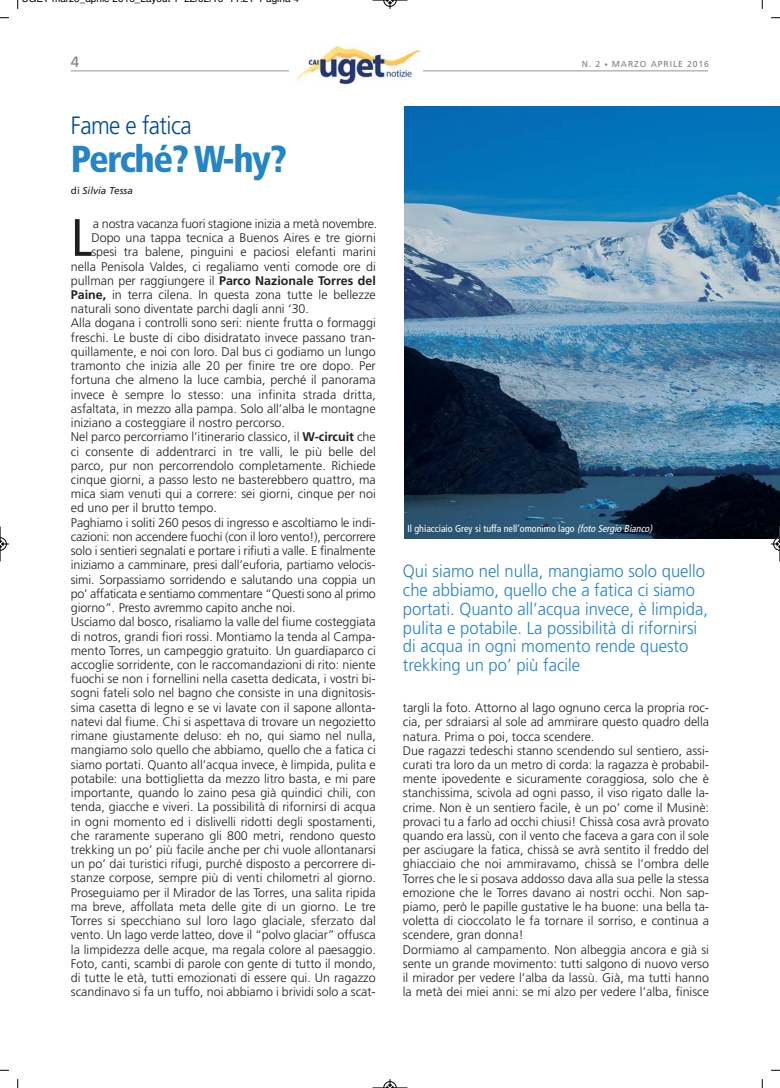
<style>
.page{position:relative;width:780px;height:1088px;background:#fff}
.page>*{position:absolute;margin:0;border:0;box-sizing:border-box;transform-origin:0 0}
.t1{font:condensed 52.62px "Frutiger LT Std";color:#231f20}
.t2{font:900 condensed 37.5px "Frutiger LT Std";letter-spacing:-.04em;color:#2484c6}
.t3{font:300 25px "Frutiger LT Std";letter-spacing:-.025em;color:#004a8f;scale:.9 1}
.t4{font:300 17.5px/18.8px "Frutiger LT Std";color:#2484c6;scale:.95 1}
.t5{font:15px "Frutiger LT Std";color:#808285}
.t6{font:300 12.5px/14.2px "Frutiger LT Std";color:#231f20}
.t7{font:300 12.5px "Frutiger LT Std";letter-spacing:-.025em;color:#231f20}
.t8{font:condensed 10px "Frutiger LT Std";color:#fff}
.t9{font:italic 10px "Frutiger LT Std";color:#231f20}
.t10{font:10px "Helvetica";color:#000}
.t11{font:8.62px "Frutiger LT Std";letter-spacing:.1em;color:#808285}
.s1{font-size:6.88px}
.s2{font-style:normal}
.s3{font-weight:700}
.s4{font-style:italic}
</style>
<div class="page">
<hr style="left:71px;top:71px;width:637px;height:1px;background:#939598">
<div style="left:289px;top:36px;width:134px;height:48px;background:#fff"></div>
<img style="left:296px;top:45px;width:125px;height:39px">
<img style="left:404px;top:106px;width:376px;height:433px">
<svg style="left:17px;top:0;width:2px;height:9px"></svg>
<svg style="left:0;top:17px;width:9px;height:2px"></svg>
<svg style="left:761px;top:0;width:2px;height:9px"></svg>
<svg style="left:771px;top:17px;width:9px;height:2px"></svg>
<svg style="left:17px;top:1079px;width:2px;height:9px"></svg>
<svg style="left:761px;top:1079px;width:2px;height:9px"></svg>
<hr style="left:372px;top:0;width:35px;height:1px;background:#000">
<svg style="left:383px;top:0;width:13px;height:9px"></svg>
<hr style="left:372px;top:1087px;width:35px;height:1px;background:#000">
<svg style="left:383px;top:1079px;width:13px;height:9px"></svg>
<hr style="left:0;top:526px;width:1px;height:35px;background:#000">
<svg style="left:0;top:537px;width:9px;height:14px"></svg>
<hr style="left:779px;top:526px;width:1px;height:35px;background:#000">
<svg style="left:771px;top:537px;width:9px;height:14px"></svg>
<p class="t10" style="left:80px;top:-5px;width:18px">_ p</p>
<p class="t10" style="left:135px;top:-5px;width:23px">_ y</p>
<p class="t10" style="left:272px;top:-5px;width:7px">g</p>
<p class="t5" style="left:71px;top:53px;width:10px">4</p>
<p class="t11" style="left:581px;top:59px;width:129px">N. 2 <span class="s1">•</span> MARZO APRILE 2016</p>
<h3 class="t3" style="left:71px;top:116px;width:136px">Fame e fatica</h3>
<h2 class="t2" style="left:71px;top:137px;width:217px">Perché? W-hy?</h2>
<p class="t9" style="left:71px;top:186px;width:64px"><span class="s2">di</span> Silvia Tessa</p>
<h1 class="t1" style="left:71px;top:216px;width:23px">L</h1>
<p class="t6" style="left:93px;top:217px;width:286px">a nostra vacanza fuori stagione inizia a metà novembre.</p>
<p class="t6" style="left:91px;top:232px;width:286px">Dopo una tappa tecnica a Buenos Aires e tre giorni</p>
<p class="t6" style="left:91px;top:246px;width:286px">spesi tra balene, pinguini e paciosi elefanti marini</p>
<p class="t6" style="left:71px;top:260px;width:306px">nella Penisola Valdes, ci regaliamo venti comode ore di</p>
<p class="t6" style="left:71px;top:274px;width:306px">pullman per raggiungere il <span class="s3">Parco Nazionale Torres del</span></p>
<p class="t6" style="left:71px;top:288px;width:306px"><span class="s3">Paine,</span> in terra cilena. In questa zona tutte le bellezze</p>
<p class="t6" style="left:71px;top:303px;width:240px">naturali sono diventate parchi dagli anni ‘30.</p>
<p class="t6" style="left:71px;top:317px;width:306px">Alla dogana i controlli sono seri: niente frutta o formaggi</p>
<p class="t6" style="left:71px;top:331px;width:306px">freschi. Le buste di cibo disidratato invece passano tran-</p>
<p class="t6" style="left:71px;top:345px;width:306px">quillamente, e noi con loro. Dal bus ci godiamo un lungo</p>
<p class="t6" style="left:71px;top:360px;width:306px">tramonto che inizia alle 20 per finire tre ore dopo. Per</p>
<p class="t6" style="left:71px;top:374px;width:306px">fortuna che almeno la luce cambia, perché il panorama</p>
<p class="t6" style="left:71px;top:388px;width:306px">invece è sempre lo stesso: una infinita strada dritta,</p>
<p class="t6" style="left:71px;top:402px;width:306px">asfaltata, in mezzo alla pampa. Solo all’alba le montagne</p>
<p class="t6" style="left:71px;top:417px;width:215px">iniziano a costeggiare il nostro percorso.</p>
<p class="t6" style="left:71px;top:431px;width:306px">Nel parco percorriamo l’itinerario classico, il <span class="s3">W-circuit</span> che</p>
<p class="t6" style="left:71px;top:445px;width:306px">ci consente di addentrarci in tre valli, le più belle del</p>
<p class="t6" style="left:71px;top:459px;width:306px">parco, pur non percorrendolo completamente. Richiede</p>
<p class="t6" style="left:71px;top:473px;width:306px">cinque giorni, a passo lesto ne basterebbero quattro, ma</p>
<p class="t6" style="left:71px;top:488px;width:306px">mica siam venuti qui a correre: sei giorni, cinque per noi</p>
<p class="t6" style="left:71px;top:502px;width:147px">ed uno per il brutto tempo.</p>
<p class="t6" style="left:71px;top:516px;width:306px">Paghiamo i soliti 260 pesos di ingresso e ascoltiamo le indi-</p>
<p class="t6" style="left:71px;top:530px;width:306px">cazioni: non accendere fuochi (con il loro vento!), percorrere</p>
<p class="t6" style="left:71px;top:545px;width:306px">solo i sentieri segnalati e portare i rifiuti a valle. E finalmente</p>
<p class="t6" style="left:71px;top:559px;width:306px">iniziamo a camminare, presi dall’euforia, partiamo velocis-</p>
<p class="t6" style="left:71px;top:573px;width:306px">simi. Sorpassiamo sorridendo e salutando una coppia un</p>
<p class="t7" style="left:71px;top:588px;width:306px">po’ affaticata e sentiamo commentare “Questi sono al primo</p>
<p class="t6" style="left:71px;top:601px;width:226px">giorno”. Presto avremmo capito anche noi.</p>
<p class="t6" style="left:71px;top:616px;width:306px">Usciamo dal bosco, risaliamo la valle del fiume costeggiata</p>
<p class="t6" style="left:71px;top:630px;width:306px">di notros, grandi fiori rossi. Montiamo la tenda al Campa-</p>
<p class="t6" style="left:71px;top:644px;width:306px">mento Torres, un campeggio gratuito. Un guardiaparco ci</p>
<p class="t6" style="left:71px;top:658px;width:306px">accoglie sorridente, con le raccomandazioni di rito: niente</p>
<p class="t6" style="left:71px;top:673px;width:306px">fuochi se non i fornellini nella casetta dedicata, i vostri bi-</p>
<p class="t6" style="left:71px;top:687px;width:306px">sogni fateli solo nel bagno che consiste in una dignitosis-</p>
<p class="t6" style="left:71px;top:701px;width:306px">sima casetta di legno e se vi lavate con il sapone allonta-</p>
<p class="t6" style="left:71px;top:715px;width:306px">natevi dal fiume. Chi si aspettava di trovare un negozietto</p>
<p class="t6" style="left:71px;top:730px;width:306px">rimane giustamente deluso: eh no, qui siamo nel nulla,</p>
<p class="t6" style="left:71px;top:744px;width:306px">mangiamo solo quello che abbiamo, quello che a fatica ci</p>
<p class="t6" style="left:71px;top:758px;width:306px">siamo portati. Quanto all’acqua invece, è limpida, pulita e</p>
<p class="t6" style="left:71px;top:772px;width:306px">potabile: una bottiglietta da mezzo litro basta, e mi pare</p>
<p class="t6" style="left:71px;top:786px;width:306px">importante, quando lo zaino pesa già quindici chili, con</p>
<p class="t6" style="left:71px;top:801px;width:306px">tenda, giacche e viveri. La possibilità di rifornirsi di acqua</p>
<p class="t6" style="left:71px;top:815px;width:306px">in ogni momento ed i dislivelli ridotti degli spostamenti,</p>
<p class="t6" style="left:71px;top:829px;width:306px">che raramente superano gli 800 metri, rendono questo</p>
<p class="t6" style="left:71px;top:843px;width:306px">trekking un po’ più facile anche per chi vuole allontanarsi</p>
<p class="t6" style="left:71px;top:858px;width:306px">un po’ dai turistici rifugi, purché disposto a percorrere di-</p>
<p class="t6" style="left:71px;top:872px;width:306px">stanze corpose, sempre più di venti chilometri al giorno.</p>
<p class="t6" style="left:71px;top:886px;width:306px">Proseguiamo per il Mirador de las Torres, una salita ripida</p>
<p class="t6" style="left:71px;top:900px;width:306px">ma breve, affollata meta delle gite di un giorno. Le tre</p>
<p class="t6" style="left:71px;top:914px;width:306px">Torres si specchiano sul loro lago glaciale, sferzato dal</p>
<p class="t6" style="left:71px;top:929px;width:306px">vento. Un lago verde latteo, dove il “polvo glaciar” offusca</p>
<p class="t6" style="left:71px;top:943px;width:306px">la limpidezza delle acque, ma regala colore al paesaggio.</p>
<p class="t6" style="left:71px;top:957px;width:306px">Foto, canti, scambi di parole con gente di tutto il mondo,</p>
<p class="t6" style="left:71px;top:971px;width:306px">di tutte le età, tutti emozionati di essere qui. Un ragazzo</p>
<p class="t6" style="left:71px;top:986px;width:306px">scandinavo si fa un tuffo, noi abbiamo i brividi solo a scat-</p>
<p class="t8" style="left:407px;top:524px;width:248px">Il ghiacciaio Grey si tuffa nell’omonimo lago <span class="s4">(foto Sergio Bianco)</span></p>
<p class="t4" style="left:403px;top:563px;width:322px">Qui siamo nel nulla, mangiamo solo quello che abbiamo, quello che a fatica ci siamo portati. Quanto all’acqua invece, è limpida, pulita e potabile. La possibilità di rifornirsi di acqua in ogni momento rende questo trekking un po’ più facile</p>
<p class="t6" style="left:403px;top:702px;width:308px">targli la foto. Attorno al lago ognuno cerca la propria roc&shy;cia, per sdraiarsi al sole ad ammirare questo quadro della natura. Prima o poi, tocca scendere.<br>Due ragazzi tedeschi stanno scendendo sul sentiero, assi&shy;curati tra loro da un metro di corda: la ragazza è probabil&shy;mente ipovedente e sicuramente coraggiosa, solo che è stanchissima, scivola ad ogni passo, il viso rigato dalle la&shy;crime. Non è un sentiero facile, è un po’ come il Musinè: provaci tu a farlo ad occhi chiusi! Chissà cosa avrà provato quando era lassù, con il vento che faceva a gara con il sole per asciugare la fatica, chissà se avrà sentito il freddo del ghiacciaio che noi ammiravamo, chissà se l’ombra delle Torres che le si posava addosso dava alla sua pelle la stessa emozione che le Torres davano ai nostri occhi. Non sap&shy;piamo, però le papille gustative le ha buone: una bella ta&shy;voletta di cioccolato le fa tornare il sorriso, e continua a scendere, gran donna!<br>Dormiamo al campamento. Non albeggia ancora e già si sente un grande movimento: tutti salgono di nuovo verso il mirador per vedere l’alba da lassù. Già, ma tutti hanno la metà dei miei anni: se mi alzo per vedere l’alba, finisce</p>
</div>
